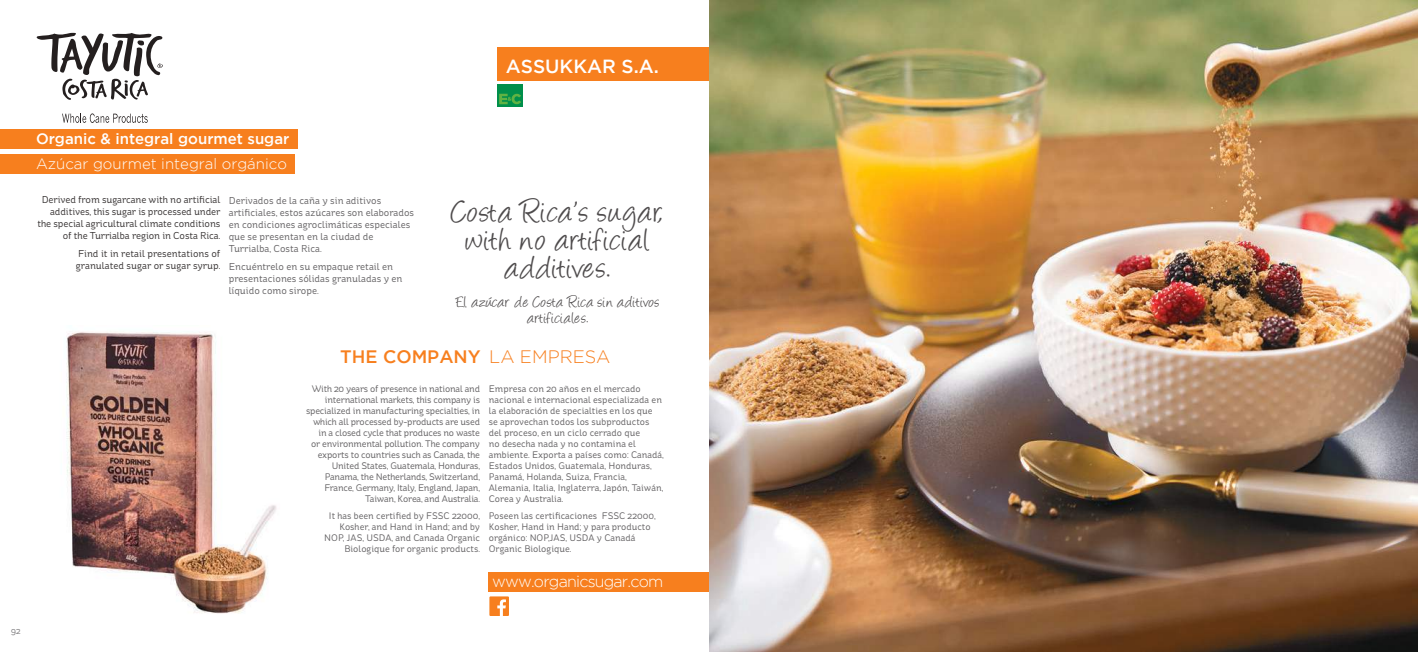
<style>
.page{position:relative;width:1418px;height:652px;background:#fff}
.page>*{position:absolute;margin:0;border:0;box-sizing:border-box;transform-origin:0 0}
.t1{font:36px/28px "Angelina";letter-spacing:.03em;color:#4e4b4c;text-align:center}
.t2{font:500 19px "Gotham";color:#fff}
.t3{font:18px/16px "Angelina";letter-spacing:.03em;color:#4e4b4c;text-align:center}
.t4{font:500 18px "Gotham";color:#f77f1e}
.t5{font:300 16px "Gotham";letter-spacing:-.05em;color:#fff}
.t6{font:300 15px "Gotham";color:#fff}
.t7{font:500 15px "Gotham";color:#fff}
.t8{font:10px/12px "St Ryde";color:#656365}
.t9{font:10px/12px "St Ryde";letter-spacing:-.01em;color:#393535;text-align:right}
.t10{font:9.5px/11px "St Ryde";color:#656365}
.t11{font:9.5px/11px "St Ryde";letter-spacing:-.02em;color:#656365;text-align:right}
.t12{font:9px "St Ryde";color:#7d7c7e}
.s1{font-weight:300}
</style>
<div class="page">
<div style="left:497px;top:47px;width:212px;height:34px;background:#f77f1e"></div>
<div style="left:0;top:129px;width:298px;height:20px;background:#f77f1e"></div>
<div style="left:0;top:154px;width:295px;height:20px;background:#f77f1e"></div>
<img style="left:66px;top:331px;width:211px;height:283px">
<div style="left:488px;top:572px;width:221px;height:20px;background:#f77f1e"></div>
<svg style="left:62px;top:113px;width:86px;height:10px"></svg>
<svg style="left:37px;top:33px;width:126px;height:67px"></svg>
<div style="left:489px;top:596px;width:20px;height:20px;background:#f77f1e"></div>
<svg style="left:497px;top:599px;width:9px;height:17px"></svg>
<img style="left:709px;top:0;width:708px;height:652px">
<div style="left:497px;top:85px;width:25px;height:22px;background:#008f4b"></div>
<svg style="left:499px;top:94px;width:22px;height:10px"></svg>
<h2 class="t2" style="left:506px;top:55px;width:155px">ASSUKKAR S.A.</h2>
<p class="t12" style="left:11px;top:625px;width:11px">92</p>
<h3 class="t7" style="left:36px;top:130px;width:255px">Organic &amp; integral gourmet sugar</h3>
<h3 class="t6" style="left:36px;top:155px;width:252px">Azúcar gourmet integral orgánico</h3>
<p class="t9" style="left:37px;top:194px;width:184px">Derived from sugarcane with no artificial additives, this sugar is processed under the special agricultural climate conditions of the Turrialba region in Costa Rica.</p>
<p class="t9" style="left:76px;top:248px;width:146px;text-align:left">Find it in retail presentations of granulated sugar or sugar syrup.</p>
<p class="t8" style="left:229px;top:195px;width:187px">Derivados de la caña y sin aditivos artificiales, estos azúcares son elaborados en condiciones agroclimáticas especiales que se presentan en la ciudad de Turrialba, Costa Rica.</p>
<p class="t8" style="left:229px;top:261px;width:175px">Encuéntrelo en su empaque retail en presentaciones sólidas granuladas y en líquido como sirope.</p>
<h1 class="t1" style="left:452px;top:201px;width:214px">Costa Rica’s sugar, with no artificial additives.</h1>
<h3 class="t3" style="left:456px;top:295px;width:205px">El azúcar de Costa Rica sin aditivos artificiales.</h3>
<h3 class="t4" style="left:340px;top:346px;width:272px">THE COMPANY <span class="s1">LA EMPRESA</span></h3>
<p class="t11" style="left:306px;top:383px;width:175px">With 20 years of presence in national and international markets, this company is specialized in manufacturing specialties, in which all processed by-products are used in a closed cycle that produces no waste<br>or environmental pollution. The company exports to countries such as Canada, the United States, Guatemala, Honduras, Panama, the Netherlands, Switzerland, France, Germany, Italy, England, Japan, Taiwan, Korea, and Australia.</p>
<p class="t10" style="left:324px;top:510px;width:157px;text-align:right">It has been certified by FSSC 22000, Kosher, and Hand in Hand; and by NOP, JAS, USDA, and Canada Organic Biologique for organic products.</p>
<p class="t10" style="left:489px;top:383px;width:176px">Empresa con 20 años en el mercado nacional e internacional especializada en la elaboración de specialties en los que se aprovechan todos los subproductos del proceso, en un ciclo cerrado que<br>no desecha nada y no contamina el ambiente. Exporta a países como: Canadá, Estados Unidos, Guatemala, Honduras, Panamá, Holanda, Suiza, Francia, Alemania, Italia, Inglaterra, Japón, Taiwán, Corea y Australia.</p>
<p class="t10" style="left:489px;top:510px;width:168px">Poseen las certificaciones FSSC 22000,<br>Kosher, Hand in Hand; y para producto orgánico: NOP,JAS, USDA y Canadá<br>Organic Biologique.</p>
<h3 class="t5" style="left:492px;top:573px;width:173px">www.organicsugar.com</h3>
</div>
